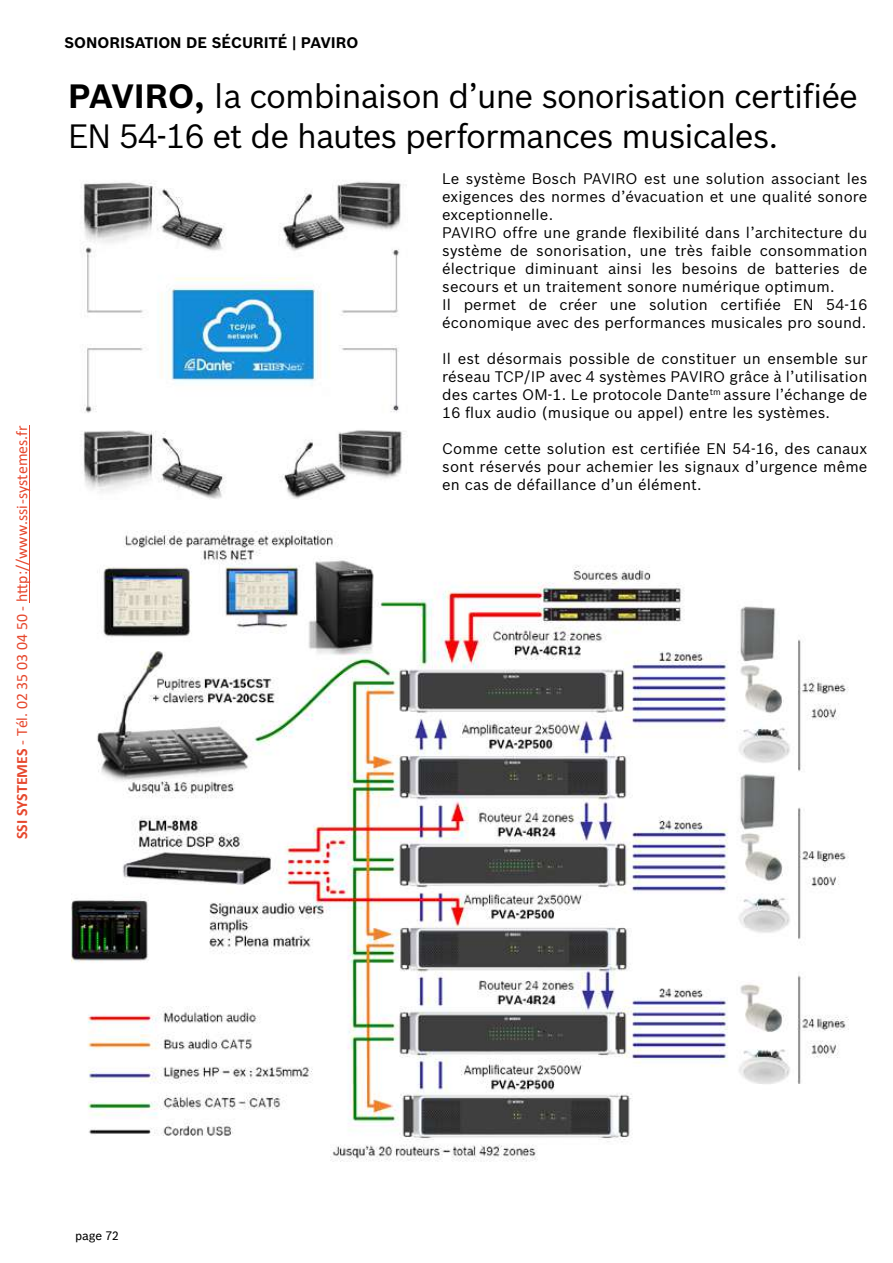
<style>
.page{position:relative;width:893px;height:1263px;background:#fff}
.page>*{position:absolute;margin:0;border:0;box-sizing:border-box;transform-origin:0 0}
.t1{font:33px/39.6px "Bosch Sans";letter-spacing:-.03em;color:#000}
.t2{font:15.9px "Calibri";color:#e6482e}
.t3{font:15px/18px "Bosch Sans";letter-spacing:.01em;color:#000;text-align:justify}
.t4{font:700 15px "Bosch Sans";color:#000}
.t5{font:12px "Bosch Office Sans";color:#000}
.s1{font-weight:700}
</style>
<div class="page">
<img style="left:72px;top:531px;width:777px;height:631px">
<img style="left:81px;top:180px;width:326px;height:319px">
<hr style="left:29px;top:425px;width:1px;height:177px;background:#e6482e">
<p class="t2" style="left:11px;top:839px;width:415px;rotate:-90deg"><span class="s1">SSI SYSTEMES</span> - Tél. 02 35 03 04 50 - h p://www.ssi-systemes.fr</p>
<p class="t4" style="left:64px;top:34px;width:295px">SONORISATION DE SÉCURITÉ | PAVIRO</p>
<h1 class="t1" style="left:68px;top:76px;width:791px"><span class="s1">PAVIRO,</span> la combinaison d’une sonorisation certifiée<br>EN 54-16 et de hautes performances musicales.</h1>
<p class="t3" style="left:442px;top:169px;width:427px;text-align:left">Le système Bosch PAVIRO est une solution associant les exigences des normes d’évacuation et une qualité sonore exceptionnelle.<br>PAVIRO offre une grande flexibilité dans l’architecture du système de sonorisation, une très faible consommation électrique diminuant ainsi les besoins de batteries de secours et un traitement sonore numérique optimum.<br>Il permet de créer une solution certifiée EN 54-16 économique avec des performances musicales pro sound.</p>
<p class="t3" style="left:442px;top:349px;width:427px">Il est désormais possible de constituer un ensemble sur réseau TCP/IP avec 4 systèmes PAVIRO grâce à l’utilisation des cartes OM-1. Le protocole Dante<sup>tm</sup> assure l’échange de 16 flux audio (musique ou appel) entre les systèmes.</p>
<p class="t3" style="left:442px;top:439px;width:427px">Comme cette solution est certifiée EN 54-16, des canaux sont réservés pour achemier les signaux d’urgence même en cas de défaillance d’un élément.</p>
<p class="t5" style="left:75px;top:1228px;width:45px">page 72</p>
</div>
